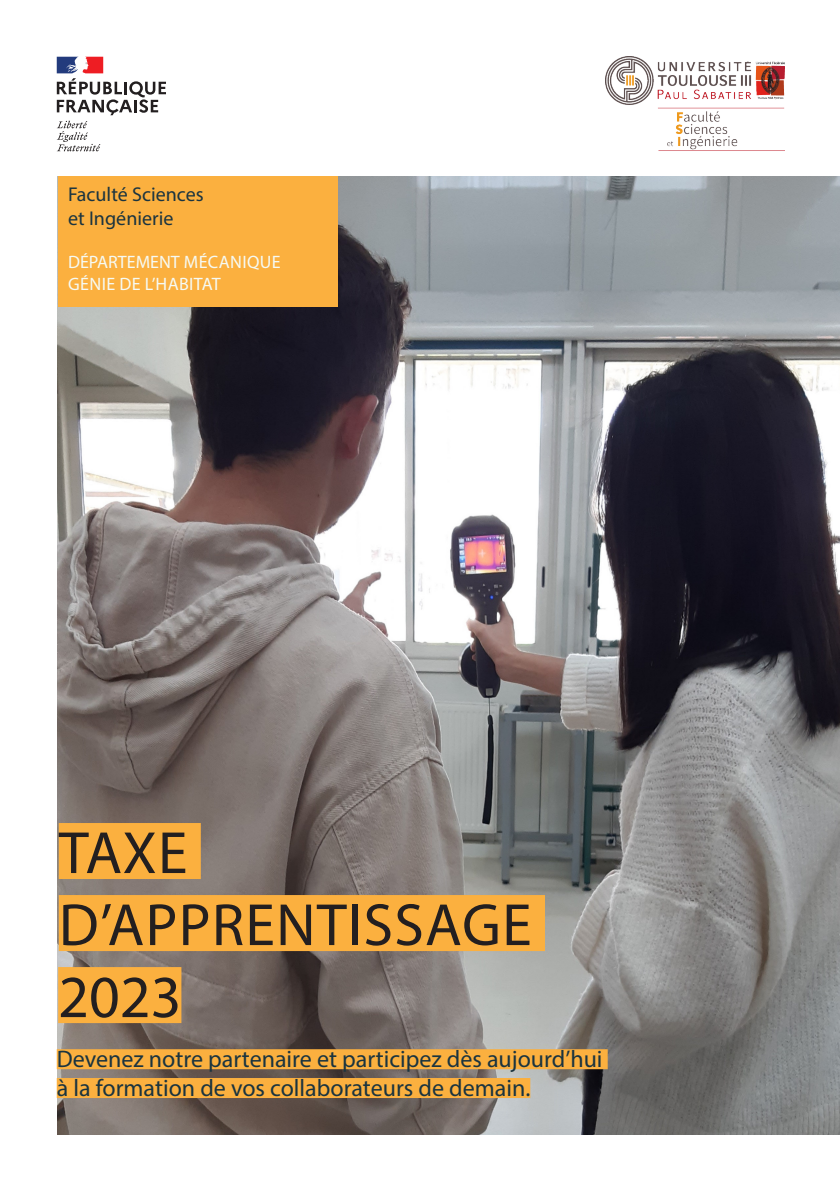
<style>
.page{position:relative;width:840px;height:1191px;background:#fff}
.page>*{position:absolute;margin:0;border:0;box-sizing:border-box;transform-origin:0 0}
.t1{font:60px/72px "Myriad Pro";letter-spacing:.02em;color:#231f20}
.t2{font:24px/28.8px "Myriad Pro";color:#1a343f}
.t3{font:20px "Myriad Pro";color:#1a343f}
.t4{font:18px/21.6px "Myriad Pro";letter-spacing:.02em;color:#f6faf3}
</style>
<div class="page">
<img style="left:58px;top:177px;width:781px;height:957px">
<img style="left:605px;top:57px;width:179px;height:94px">
<svg style="left:57px;top:121px;width:43px;height:30px"></svg>
<svg style="left:57px;top:57px;width:109px;height:58px"></svg>
<div style="left:59px;top:823px;width:142px;height:56px;background:#fbb03f"></div>
<div style="left:59px;top:895px;width:485px;height:56px;background:#fbb03f"></div>
<div style="left:58px;top:967px;width:123px;height:56px;background:#fbb03f"></div>
<div style="left:57px;top:1049px;width:550px;height:20px;background:#fbb03f"></div>
<div style="left:57px;top:1078px;width:473px;height:20px;background:#fbb03f"></div>
<div style="left:58px;top:176px;width:279px;height:130px;background:#fbb03f"></div>
<p class="t3" style="left:68px;top:182px;width:137px">Faculté Sciences</p>
<p class="t3" style="left:68px;top:206px;width:107px">et Ingénierie</p>
<p class="t4" style="left:68px;top:251px;width:214px">DÉPARTEMENT MÉCANIQUE<br>GÉNIE DE L’HABITAT</p>
<h1 class="t1" style="left:58px;top:816px;width:474px">TAXE<br>D’APPRENTISSAGE<br>2023</h1>
<p class="t2" style="left:57px;top:1044px;width:547px">Devenez notre partenaire et participez dès aujourd’hui à la formation de vos collaborateurs de demain.</p>
</div>
